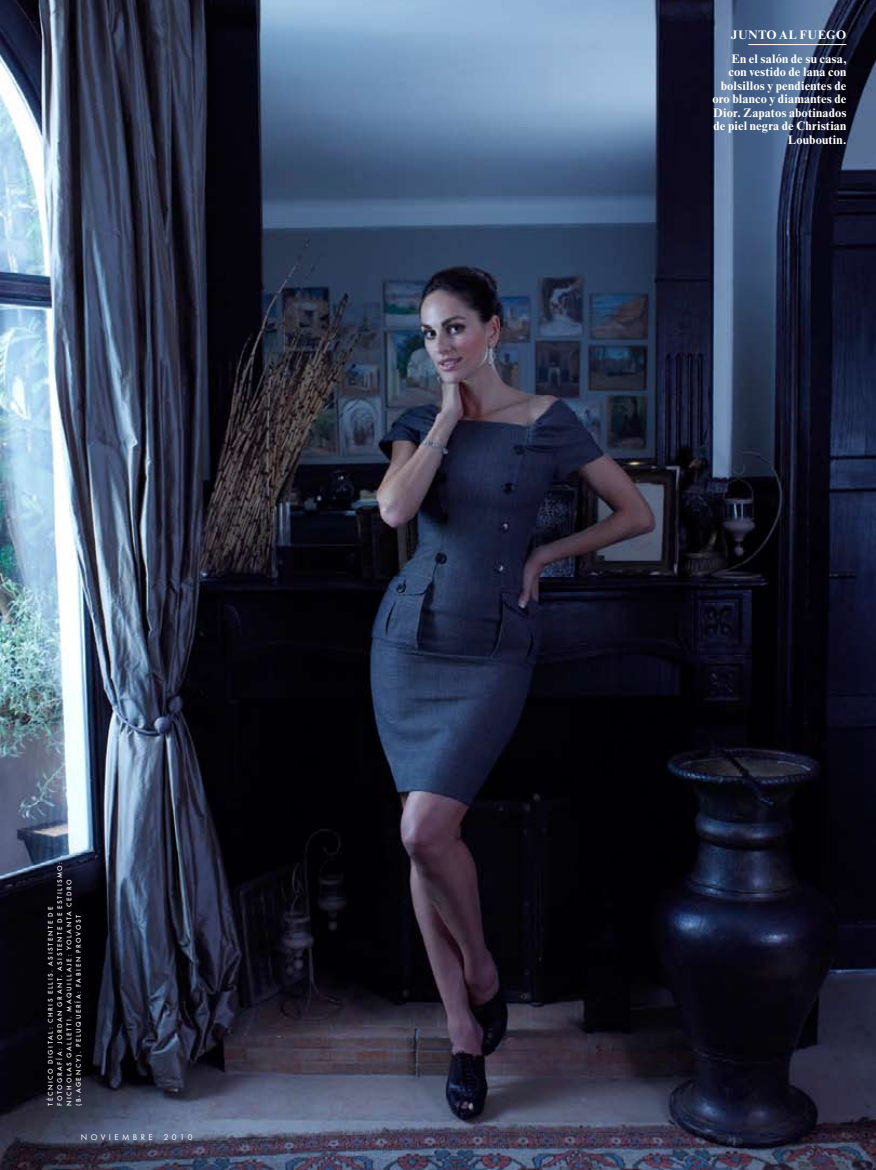
<style>
.page{position:relative;width:876px;height:1170px;background:#fff}
.page>*{position:absolute;margin:0;border:0;box-sizing:border-box;transform-origin:0 0}
.t1{font:700 12.75px/13.5px "VF Times";letter-spacing:.015em;color:#fff}
.t2{font:8.55px "Futura";letter-spacing:.4em;color:#fff}
.t3{font:7.05px/9.3px "Futura Mdm";letter-spacing:.225em;color:#fff}
</style>
<div class="page">
<img style="left:0;top:0;width:876px;height:1169px">
<hr style="left:748px;top:44px;width:98px;height:1px;background:#fff">
<p class="t3" style="left:46px;top:1105px;width:246px;rotate:-90deg">técnico digital: chris ellis. asistente de fotografía: jordan grant. asistente de estilismo: nicholas galletti. maquillaje: yolanta cedro (b-agency). peluquería: fabien provost</p>
<p class="t2" style="left:81px;top:1131px;width:73px">NOVIEMBRE</p>
<p class="t2" style="left:164px;top:1131px;width:30px">2010</p>
<h1 class="t1" style="left:731px;top:22px;width:117px;line-height:24.2px">junto al fuego<br>En el salón de su casa,</h1>
<h1 class="t1" style="left:712px;top:65px;width:135px;text-align:right">con vestido de lana con bolsillos y pendientes de oro blanco y diamantes de<br>Dior. Zapatos abotinados de piel negra de Christian<br>Louboutin.</h1>
</div>
